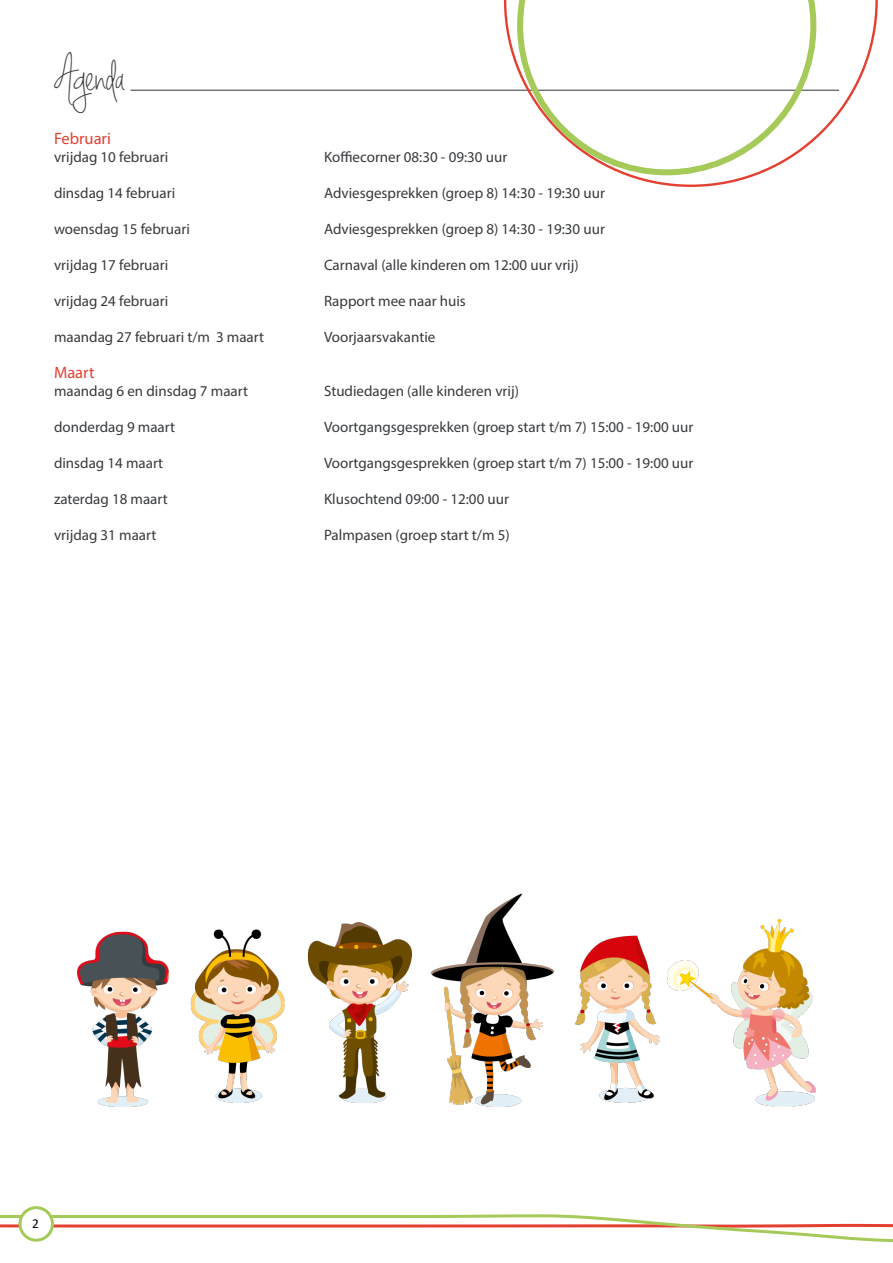
<style>
.page{position:relative;width:893px;height:1263px;background:#fff}
.page>*{position:absolute;margin:0;border:0;box-sizing:border-box;transform-origin:0 0}
.t1{font:48px "Jennifer Lynne";letter-spacing:-.03em;color:#373a3d}
.t2{font:16.5px "Myriad Pro";color:#e34032}
.t3{font:15px "Myriad Pro";color:#373a3d}
.t4{font:13.5px "Calibri";color:#000}
</style>
<div class="page">
<svg style="left:0;top:1213px;width:893px;height:29px"></svg>
<div style="left:20px;top:1208px;width:33px;height:32px;background:#fff;border-radius:50%"></div>
<div style="left:18px;top:1206px;width:36px;height:36px;border:3px solid #a6ca59;border-radius:50%"></div>
<hr style="left:131px;top:90px;width:708px;height:1px;background:#2f353b">
<svg style="left:504px;top:0;width:374px;height:187px"></svg>
<svg style="left:517px;top:0;width:299px;height:175px"></svg>
<img style="left:77px;top:893px;width:739px;height:214px">
<h1 class="t1" style="left:54px;top:45px;width:72px">Agenda</h1>
<p class="t2" style="left:54px;top:128px;width:58px">Februari</p>
<p class="t3" style="left:54px;top:148px;width:116px">vrijdag 10 februari</p>
<p class="t3" style="left:324px;top:148px;width:185px">Koffiecorner 08:30 - 09:30 uur</p>
<p class="t3" style="left:54px;top:184px;width:123px">dinsdag 14 februari</p>
<p class="t3" style="left:324px;top:184px;width:282px">Adviesgesprekken (groep 8) 14:30 - 19:30 uur</p>
<p class="t3" style="left:54px;top:220px;width:137px">woensdag 15 februari</p>
<p class="t3" style="left:324px;top:220px;width:282px">Adviesgesprekken (groep 8) 14:30 - 19:30 uur</p>
<p class="t3" style="left:54px;top:256px;width:116px">vrijdag 17 februari</p>
<p class="t3" style="left:324px;top:256px;width:256px">Carnaval (alle kinderen om 12:00 uur vrij)</p>
<p class="t3" style="left:54px;top:292px;width:116px">vrijdag 24 februari</p>
<p class="t3" style="left:324px;top:292px;width:143px">Rapport mee naar huis</p>
<p class="t3" style="left:54px;top:328px;width:212px">maandag 27 februari t/m 3 maart</p>
<p class="t3" style="left:324px;top:328px;width:113px">Voorjaarsvakantie</p>
<p class="t2" style="left:54px;top:362px;width:42px">Maart</p>
<p class="t3" style="left:54px;top:382px;width:196px">maandag 6 en dinsdag 7 maart</p>
<p class="t3" style="left:324px;top:382px;width:196px">Studiedagen (alle kinderen vrij)</p>
<p class="t3" style="left:54px;top:418px;width:123px">donderdag 9 maart</p>
<p class="t3" style="left:324px;top:418px;width:371px">Voortgangsgesprekken (groep start t/m 7) 15:00 - 19:00 uur</p>
<p class="t3" style="left:54px;top:454px;width:111px">dinsdag 14 maart</p>
<p class="t3" style="left:324px;top:454px;width:371px">Voortgangsgesprekken (groep start t/m 7) 15:00 - 19:00 uur</p>
<p class="t3" style="left:54px;top:490px;width:115px">zaterdag 18 maart</p>
<p class="t3" style="left:324px;top:490px;width:186px">Klusochtend 09:00 - 12:00 uur</p>
<p class="t3" style="left:54px;top:526px;width:104px">vrijdag 31 maart</p>
<p class="t3" style="left:324px;top:526px;width:187px">Palmpasen (groep start t/m 5)</p>
<p class="t4" style="left:32px;top:1214px;width:8px">2</p>
</div>
